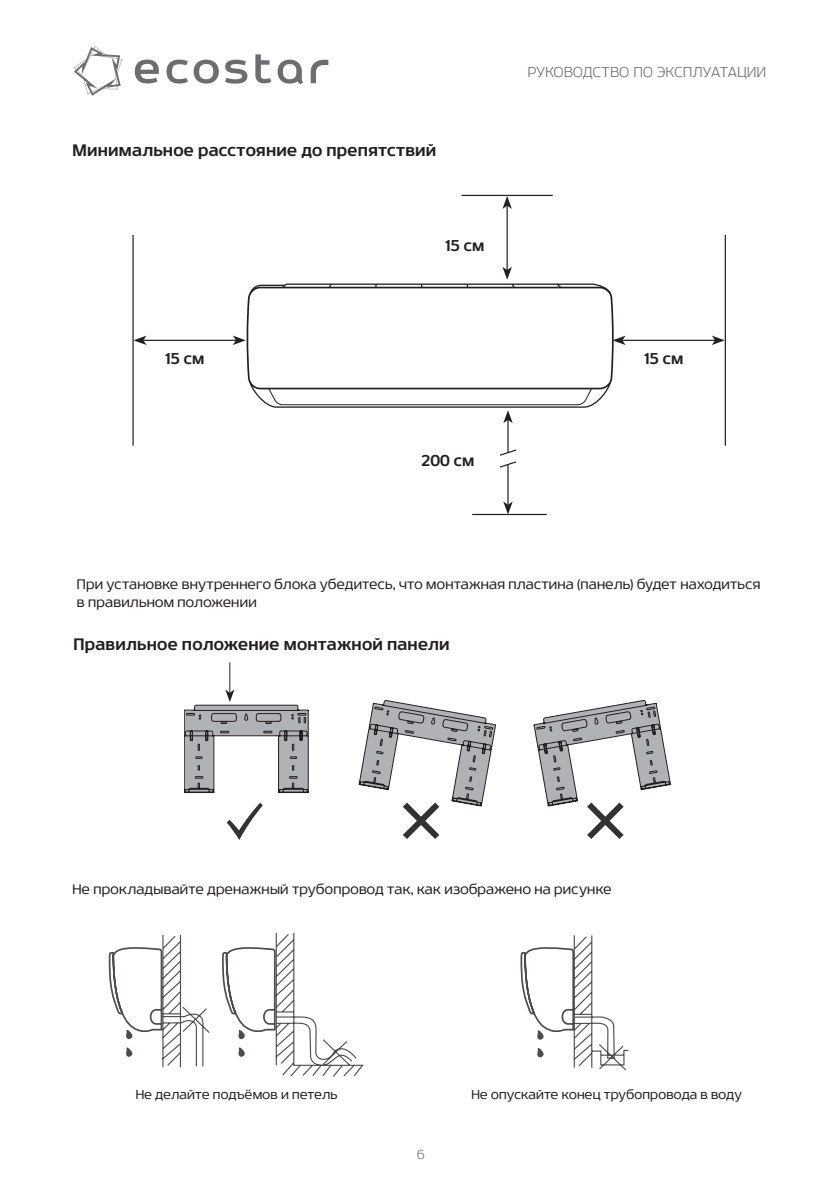
<style>
.page{position:relative;width:840px;height:1191px;background:#fff}
.page>*{position:absolute;margin:0;border:0;box-sizing:border-box;transform-origin:0 0}
.t1{font:700 18px "Sceptica";letter-spacing:.015em;color:#231f20}
.t2{font:700 17px "Sceptica";color:#231f20}
.t3{font:300 15.6px "Sceptica";letter-spacing:.03em;color:#6c6d70}
.t4{font:15px/18px "Sceptica";letter-spacing:.015em;color:#231f20}
.t5{font:14px "Sceptica";letter-spacing:.015em;color:#231f20}
.t6{font:300 14px "Sceptica";color:#6c6d70}
</style>
<div class="page">
<svg style="left:135px;top:60px;width:24px;height:23px"></svg>
<svg style="left:166px;top:60px;width:53px;height:24px"></svg>
<svg style="left:225px;top:60px;width:22px;height:24px"></svg>
<svg style="left:255px;top:54px;width:16px;height:29px"></svg>
<svg style="left:277px;top:60px;width:26px;height:24px"></svg>
<svg style="left:310px;top:60px;width:18px;height:23px"></svg>
<svg style="left:74px;top:46px;width:48px;height:50px"></svg>
<hr style="left:507px;top:464px;width:1px;height:41px;background:#231f20">
<svg style="left:503px;top:501px;width:9px;height:13px"></svg>
<hr style="left:507px;top:420px;width:1px;height:32px;background:#231f20">
<hr style="left:506px;top:206px;width:1px;height:64px;background:#231f20">
<svg style="left:502px;top:196px;width:9px;height:13px"></svg>
<hr style="left:622px;top:340px;width:92px;height:1px;background:#231f20">
<svg style="left:711px;top:335px;width:13px;height:10px"></svg>
<hr style="left:143px;top:340px;width:93px;height:1px;background:#231f20">
<svg style="left:134px;top:335px;width:12px;height:10px"></svg>
<hr style="left:472px;top:514px;width:74px;height:1px;background:#231f20">
<hr style="left:461px;top:195px;width:91px;height:1px;background:#231f20">
<hr style="left:724px;top:235px;width:1px;height:211px;background:#231f20">
<hr style="left:132px;top:235px;width:2px;height:211px;background:#231f20">
<svg style="left:499px;top:448px;width:17px;height:20px"></svg>
<svg style="left:358px;top:700px;width:137px;height:139px"></svg>
<svg style="left:533px;top:700px;width:137px;height:139px"></svg>
<hr style="left:229px;top:662px;width:1px;height:31px;background:#231f20">
<svg style="left:184px;top:689px;width:124px;height:104px"></svg>
<svg style="left:226px;top:802px;width:36px;height:38px"></svg>
<svg style="left:109px;top:933px;width:255px;height:143px"></svg>
<svg style="left:520px;top:935px;width:107px;height:136px"></svg>
<svg style="left:233px;top:267px;width:392px;height:156px"></svg>
<div style="left:254px;top:323px;width:344px;height:36px;background:#fff"></div>
<p class="t1" style="left:72px;top:139px;width:365px">Минимальное расстояние до препятствий</p>
<p class="t2" style="left:445px;top:235px;width:41px">15 см</p>
<p class="t3" style="left:527px;top:63px;width:239px">РУКОВОДСТВО ПО ЭКСПЛУАТАЦИИ</p>
<p class="t2" style="left:165px;top:349px;width:41px">15 см</p>
<p class="t2" style="left:643px;top:349px;width:41px">15 см</p>
<p class="t2" style="left:421px;top:450px;width:54px">200 см</p>
<p class="t4" style="left:77px;top:575px;width:684px">При установке внутреннего блока убедитесь, что монтажная пластина (панель) будет находиться в правильном положении</p>
<p class="t1" style="left:73px;top:633px;width:377px">Правильное положение монтажной панели</p>
<p class="t4" style="left:72px;top:880px;width:540px">Не прокладывайте дренажный трубопровод так, как изображено на рисунке</p>
<p class="t5" style="left:136px;top:1086px;width:203px">Не делайте подъёмов и петель</p>
<p class="t5" style="left:471px;top:1086px;width:272px">Не опускайте конец трубопровода в воду</p>
<p class="t6" style="left:417px;top:1146px;width:9px">6</p>
</div>
